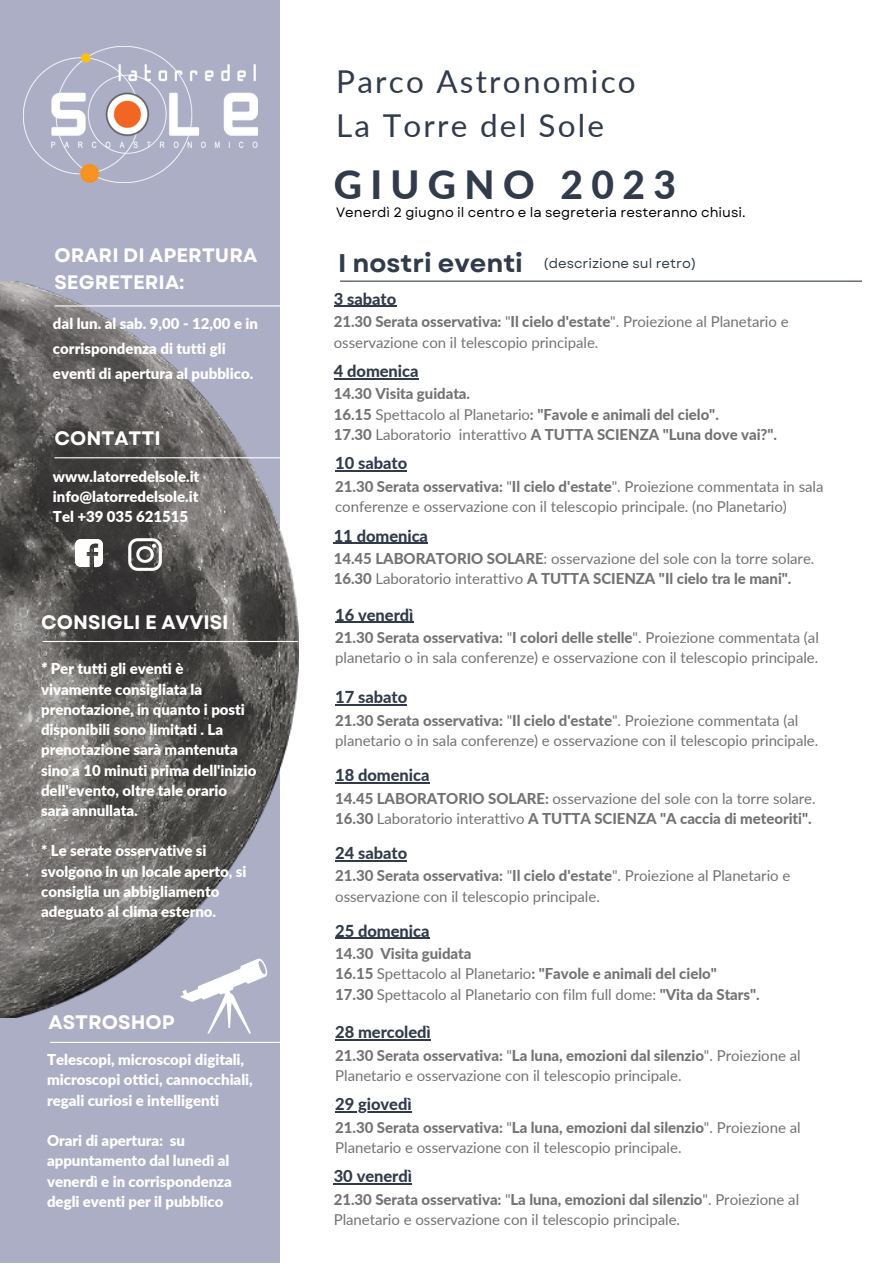
<style>
.page{position:relative;width:893px;height:1264px;background:#fff}
.page>*{position:absolute;margin:0;border:0;box-sizing:border-box;transform-origin:0 0}
.t1{font:800 39px "Lato";letter-spacing:.215em;color:#323b4c}
.t2{font:31.5px "Lato";letter-spacing:.07em;color:#323b4c}
.t3{font:700 25.5px "Garet";color:#323b4c}
.t4{font:700 19.5px/27px "Garet";color:#fff}
.t5{font:800 16.5px "Lato";letter-spacing:-.005em;color:#323b4c}
.t6{font:15px/20.2px "Lato";letter-spacing:-.005em;color:#737373}
.t7{font:900 15px/20.2px "Lato";letter-spacing:-.005em;color:#fff}
.t8{font:800 15px "Lato";letter-spacing:-.005em;color:#737373}
.t9{font:13.5px "Garet";color:#000}
.t10{font:13.5px "Garet";color:#323b4c}
.s1{font-weight:800}
.s2{font-weight:400}
</style>
<div class="page">
<div style="left:0;top:0;width:280px;height:1262px;background:#acaec6"></div>
<img style="left:0;top:282px;width:298px;height:735px">
<img style="left:129px;top:538px;width:32px;height:32px">
<svg style="left:181px;top:958px;width:86px;height:75px"></svg>
<hr style="left:54px;top:305px;width:256px;height:1px;background:#fff">
<hr style="left:340px;top:280px;width:522px;height:2px;background:#323b4c">
<hr style="left:334px;top:306px;width:62px;height:1px;background:#323b4c">
<hr style="left:50px;top:1041px;width:255px;height:1px;background:#fff">
<hr style="left:43px;top:641px;width:255px;height:1px;background:#fff">
<hr style="left:54px;top:457px;width:256px;height:1px;background:#fff">
<img style="left:76px;top:539px;width:27px;height:27px">
<hr style="left:334px;top:378px;width:84px;height:1px;background:#323b4c">
<hr style="left:334px;top:542px;width:94px;height:2px;background:#323b4c">
<hr style="left:335px;top:782px;width:94px;height:1px;background:#323b4c">
<hr style="left:335px;top:860px;width:72px;height:1px;background:#323b4c">
<hr style="left:335px;top:937px;width:94px;height:1px;background:#323b4c">
<img style="left:23px;top:47px;width:234px;height:136px">
<hr style="left:335px;top:621px;width:78px;height:1px;background:#323b4c">
<hr style="left:335px;top:470px;width:72px;height:1px;background:#323b4c">
<hr style="left:335px;top:704px;width:72px;height:1px;background:#323b4c">
<hr style="left:335px;top:1039px;width:96px;height:1px;background:#323b4c">
<hr style="left:335px;top:1111px;width:76px;height:1px;background:#323b4c">
<hr style="left:334px;top:1183px;width:78px;height:1px;background:#323b4c">
<p class="t4" style="left:54px;top:242px;width:204px">ORARI DI APERTURA<br>SEGRETERIA:</p>
<p class="t7" style="left:53px;top:311px;width:206px;line-height:24.8px">dal lun. al sab. 9,00 - 12,00 e in corrispondenza di tutti gli eventi di apertura al pubblico.</p>
<p class="t4" style="left:54px;top:425px;width:108px">CONTATTI</p>
<p class="t7" style="left:53px;top:465px;width:148px">www.latorredelsole.it</p>
<p class="t7" style="left:53px;top:486px;width:147px">info@latorredelsole.it</p>
<p class="t7" style="left:53px;top:506px;width:136px">Tel +39 035 621515</p>
<p class="t4" style="left:41px;top:609px;width:189px">CONSIGLI E AVVISI</p>
<p class="t7" style="left:41px;top:658px;width:217px">* Per tutti gli eventi è vivamente consigliata la prenotazione, in quanto i posti disponibili sono limitati . La prenotazione sarà mantenuta sino a 10 minuti prima dell'inizio dell'evento, oltre tale orario sarà annullata.</p>
<p class="t7" style="left:41px;top:840px;width:207px">* Le serate osservative si svolgono in un locale aperto, si consiglia un abbigliamento adeguato al clima esterno.</p>
<p class="t4" style="left:49px;top:1008px;width:128px">ASTROSHOP</p>
<p class="t7" style="left:47px;top:1049px;width:207px">Telescopi, microscopi digitali, microscopi ottici, cannocchiali, regali curiosi e intelligenti</p>
<p class="t7" style="left:47px;top:1130px;width:186px">Orari di apertura: su appuntamento dal lunedì al venerdì e in corrispondenza degli eventi per il pubblico</p>
<p class="t2" style="left:336px;top:62px;width:301px">Parco Astronomico</p>
<p class="t2" style="left:336px;top:106px;width:269px">La Torre del Sole</p>
<p class="t1" style="left:334px;top:160px;width:344px">GIUGNO 2023</p>
<p class="t9" style="left:336px;top:202px;width:411px">Venerdì 2 giugno il centro e la segreteria resteranno chiusi.</p>
<p class="t3" style="left:338px;top:245px;width:186px">I nostri eventi</p>
<p class="t10" style="left:543px;top:254px;width:155px">(descrizione sul retro)</p>
<p class="t5" style="left:334px;top:288px;width:64px">3 sabato</p>
<p class="t6" style="left:334px;top:311px;width:456px"><span class="s1">21.30 Serata osservativa:</span> "<span class="s1">Il cielo d'estate</span>". Proiezione al Planetario e osservazione con il telescopio principale.</p>
<p class="t5" style="left:334px;top:361px;width:86px">4 domenica</p>
<p class="t8" style="left:334px;top:384px;width:138px">14.30 Visita guidata.</p>
<p class="t8" style="left:334px;top:405px;width:386px">16.15 <span class="s2">Spettacolo al Planetario</span>: "Favole e animali del cielo".</p>
<p class="t8" style="left:334px;top:425px;width:445px">17.30 <span class="s2">Laboratorio interattivo</span> A TUTTA SCIENZA "Luna dove vai?".</p>
<p class="t5" style="left:335px;top:453px;width:73px">10 sabato</p>
<p class="t6" style="left:335px;top:476px;width:490px"><span class="s1">21.30 Serata osservativa:</span> "<span class="s1">Il cielo d'estate</span>". Proiezione commentata in sala conferenze e osservazione con il telescopio principale. (no Planetario)</p>
<p class="t5" style="left:334px;top:525px;width:96px">11 domenica</p>
<p class="t6" style="left:334px;top:548px;width:482px"><span class="s1">14.45 LABORATORIO SOLARE</span>: osservazione del sole con la torre solare.</p>
<p class="t8" style="left:334px;top:569px;width:459px">16.30 <span class="s2">Laboratorio interattivo</span> A TUTTA SCIENZA "Il cielo tra le mani".</p>
<p class="t5" style="left:335px;top:604px;width:80px">16 venerdì</p>
<p class="t6" style="left:335px;top:627px;width:485px"><span class="s1">21.30 Serata osservativa:</span> "<span class="s1">I colori delle stelle</span>". Proiezione commentata (al planetario o in sala conferenze) e osservazione con il telescopio principale.</p>
<p class="t5" style="left:335px;top:687px;width:73px">17 sabato</p>
<p class="t6" style="left:335px;top:710px;width:484px"><span class="s1">21.30 Serata osservativa:</span> "<span class="s1">Il cielo d'estate</span>". Proiezione commentata (al planetario o in sala conferenze) e osservazione con il telescopio principale.</p>
<p class="t5" style="left:335px;top:764px;width:96px">18 domenica</p>
<p class="t6" style="left:335px;top:787px;width:482px"><span class="s1">14.45 LABORATORIO SOLARE:</span> osservazione del sole con la torre solare.</p>
<p class="t8" style="left:335px;top:809px;width:478px">16.30 <span class="s2">Laboratorio interattivo</span> A TUTTA SCIENZA "A caccia di meteoriti".</p>
<p class="t5" style="left:335px;top:842px;width:73px">24 sabato</p>
<p class="t6" style="left:335px;top:865px;width:456px"><span class="s1">21.30 Serata osservativa:</span> "<span class="s1">Il cielo d'estate</span>". Proiezione al Planetario e osservazione con il telescopio principale.</p>
<p class="t5" style="left:335px;top:920px;width:96px">25 domenica</p>
<p class="t8" style="left:335px;top:944px;width:138px">14.30 Visita guidata</p>
<p class="t8" style="left:335px;top:964px;width:383px">16.15 <span class="s2">Spettacolo al Planetario</span>: "Favole e animali del cielo"</p>
<p class="t6" style="left:335px;top:983px;width:426px"><span class="s1">17.30</span> Spettacolo al Planetario con film full dome: <span class="s1">"Vita da Stars".</span></p>
<p class="t5" style="left:335px;top:1021px;width:97px">28 mercoledì</p>
<p class="t6" style="left:335px;top:1044px;width:467px"><span class="s1">21.30 Serata osservativa:</span> "<span class="s1">La luna, emozioni dal silenzio</span>". Proiezione al<br>Planetario e osservazione con il telescopio principale.</p>
<p class="t5" style="left:335px;top:1093px;width:78px">29 giovedì</p>
<p class="t6" style="left:335px;top:1116px;width:467px"><span class="s1">21.30 Serata osservativa:</span> "<span class="s1">La luna, emozioni dal silenzio</span>". Proiezione al<br>Planetario e osservazione con il telescopio principale.</p>
<p class="t5" style="left:334px;top:1166px;width:80px">30 venerdì</p>
<p class="t6" style="left:334px;top:1188px;width:467px"><span class="s1">21.30 Serata osservativa:</span> "<span class="s1">La luna, emozioni dal silenzio</span>". Proiezione al<br>Planetario e osservazione con il telescopio principale.</p>
</div>
